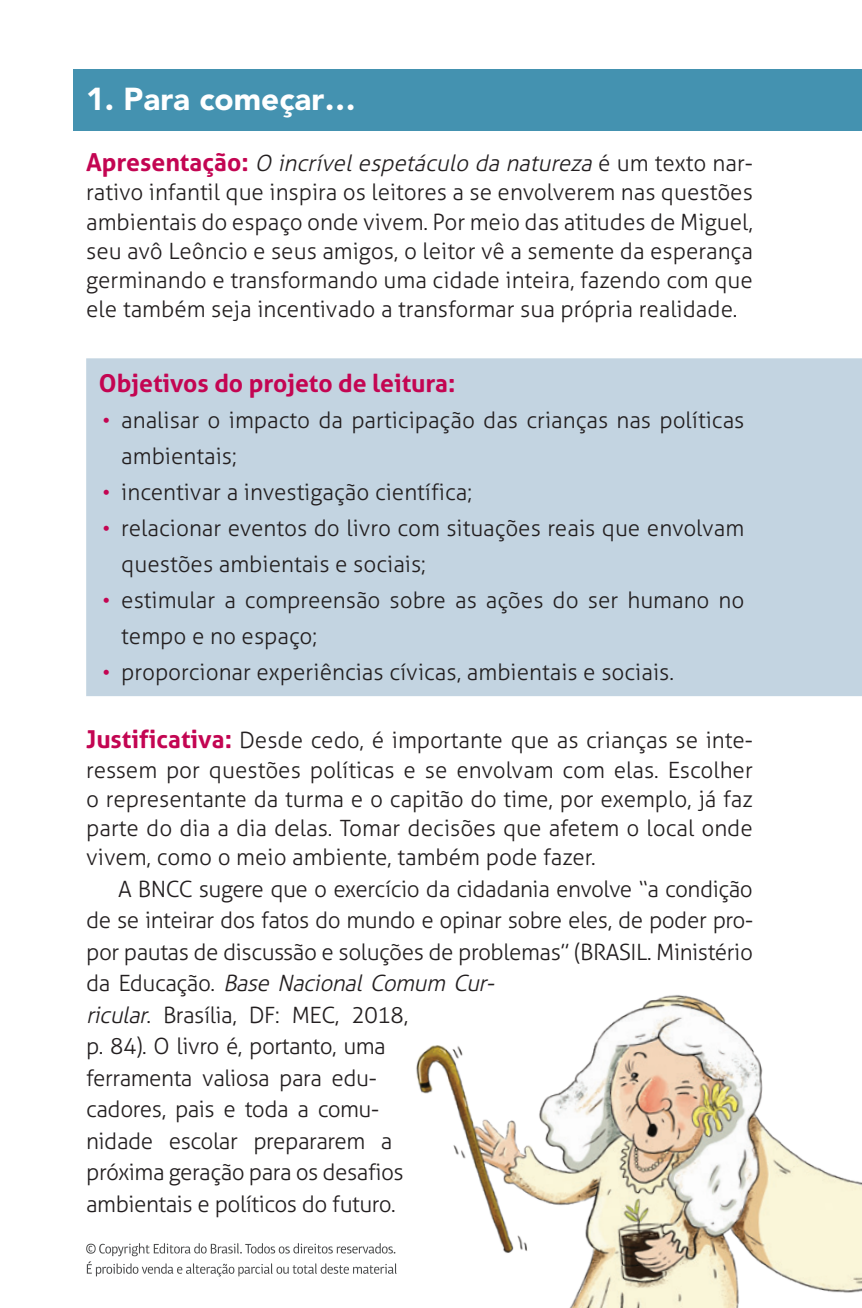
<style>
.page{position:relative;width:862px;height:1308px;background:#fff}
.page>*{position:absolute;margin:0;border:0;box-sizing:border-box;transform-origin:0 0}
.t1{font:900 31.5px "Avenir LT Std";color:#fff}
.t2{font:700 24.75px "Aller";color:#c30552}
.t3{font:300 22.5px/29.2px "Aller";color:#231f20}
.t4{font:300 22.5px/31.5px "Aller";letter-spacing:-.02em;color:#231f20}
.s1{font-weight:700;font-size:24.75px;color:#c30552}
.s2{font-style:italic}
.s3{color:#c30552}
</style>
<div class="page">
<svg style="left:86px;top:1243px;width:290px;height:33px"></svg>
<div style="left:73px;top:69px;width:788px;height:61px;background:#4492b0"></div>
<div style="left:86px;top:358px;width:775px;height:338px;background:#c3d4e1"></div>
<img style="left:376px;top:995px;width:485px;height:312px">
<h1 class="t1" style="left:86px;top:80px;width:271px">1. Para começar…</h1>
<p class="t3" style="left:86px;top:148px;width:668px;text-align:justify"><span class="s1">A p re s e n ta çã o :</span> <span class="s2">O incrívelespetáculo da natureza</span> é u m t ext o n a r&shy;rativo infantil que inspira os leitores a se envolverem nas questões ambientais do espaço onde vivem. Por meio das atitudes de Miguel, seu avô Leôncio e seus amigos, o leitor vê a semente da esperança germinando e transformando uma cidade inteira, fazendo com que ele também seja incentivado a transformar sua própria realidade.</p>
<p class="t2" style="left:99px;top:367px;width:357px">Objetivos do projeto de leitura:</p>
<p class="t3" style="left:121px;top:402px;width:624px;line-height:36px;text-indent:-19px"><span class="s3">•</span> analisar o impacto da participação das crianças nas políticas ambientais;</p>
<p class="t3" style="left:102px;top:477px;width:371px"><span class="s3">•</span> incentivar a investigação científica;</p>
<p class="t3" style="left:121px;top:510px;width:624px;line-height:36px;text-indent:-19px"><span class="s3">•</span> relacionar eventos do livro com situações reais que envolvam questões ambientais e sociais;</p>
<p class="t3" style="left:121px;top:582px;width:624px;line-height:36px;text-indent:-19px"><span class="s3">•</span> estimular a compreensão sobre as ações do ser humano no tempo e no espaço;</p>
<p class="t3" style="left:102px;top:657px;width:573px"><span class="s3">•</span> proporcionar experiências cívicas, ambientais e sociais.</p>
<p class="t3" style="left:86px;top:725px;width:668px;text-align:justify"><span class="s1">Justificativa:</span> Desde cedo, é importante que as crianças se inte&shy;ressem por questões políticas e se envolvam com elas. Escolher o representante da turma e o capitão do time, por exemplo, já faz parte do dia a dia delas. Tomar decisões que afetem o local onde vivem, como o meio ambiente, também pode fazer.</p>
<p class="t4" style="left:86px;top:873px;width:668px;text-indent:32px">A BNCC sugere que o exercício da cidadania envolve “a condição de se inteirar dos fatos do mundo e opinar sobre eles, de poder pro&shy;por pautas de discussão e soluções de problemas” (BRASIL. Ministério d a E d u c a ç ã o . <span class="s2">Base Nacional Comum Cur-<br>ricular</span>. Brasília, DF: MEC, 2018,<br>p. 84). O livro é, portanto, uma<br>ferramenta valiosa para edu-<br>cadores, pais e toda a comu-<br>nidade escolar prepararem a<br>próxima geração para os desafios<br>ambientais e políticos do futuro.</p>
</div>
